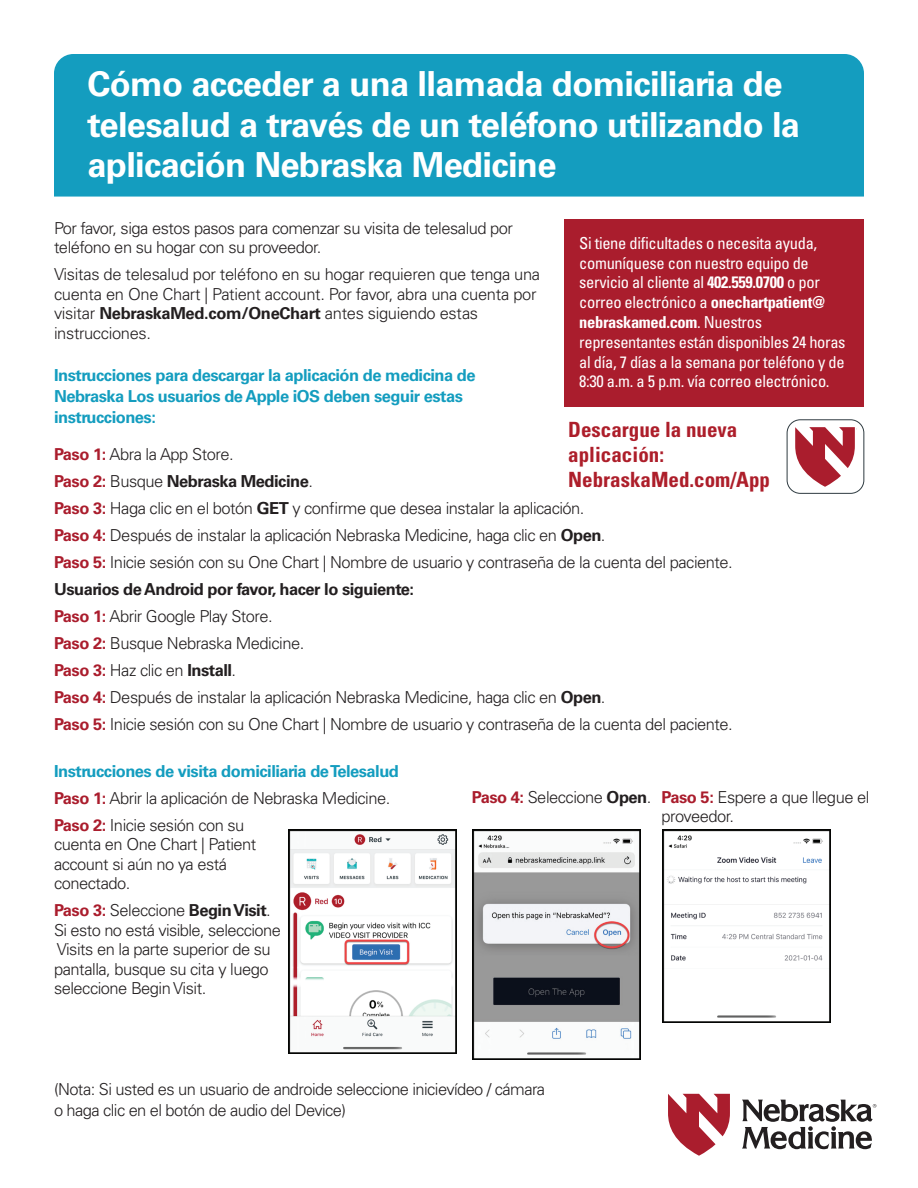
<style>
.page{position:relative;width:918px;height:1188px;background:#fff}
.page>*{position:absolute;margin:0;border:0;box-sizing:border-box;transform-origin:0 0}
.t1{font:700 34.5px/40.5px "Univers";letter-spacing:-.02em;color:#fff}
.t2{font:700 condensed 21px/25.2px "Univers";color:#ad1e2a}
.t3{font:300 16.5px/27px "Univers";letter-spacing:-.03em;color:#231f20}
.t4{font:condensed 16.5px/19.8px "Univers";letter-spacing:-.02em;color:#fff}
.t5{font:700 16.5px/21px "Univers";letter-spacing:-.03em;color:#149dbf}
.s1{font-weight:700}
.s2{font-weight:700;color:#aa1d2d}
.s3{font-weight:700;color:#149dbf}
</style>
<div class="page">
<div style="left:54px;top:54px;width:810px;height:143px;background:#149dbf"></div>
<svg style="left:668px;top:1094px;width:62px;height:62px"></svg>
<svg style="left:742px;top:1100px;width:134px;height:49px"></svg>
<div style="left:787px;top:420px;width:77px;height:73px;border:1px solid #2f3b41;border-radius:13px"></div>
<svg style="left:795px;top:427px;width:60px;height:60px"></svg>
<div style="left:565px;top:219px;width:299px;height:187px;background:#aa1d2d"></div>
<img style="left:289px;top:830px;width:168px;height:224px">
<img style="left:662px;top:830px;width:168px;height:193px">
<img style="left:472px;top:830px;width:169px;height:230px">
<h1 class="t1" style="left:87px;top:64px;width:714px">Cómo acceder a una llamada domiciliaria de telesalud a través de un teléfono utilizando la aplicación Nebraska Medicine</h1>
<p class="t3" style="left:54px;top:218px;width:461px;line-height:19.5px">Por favor, siga estos pasos para comenzar su visita de telesalud por teléfono en su hogar con su proveedor.</p>
<p class="t3" style="left:54px;top:265px;width:488px;line-height:19.5px">Visitas de telesalud por teléfono en su hogar requieren que tenga una cuenta en One Chart | Patient account. Por favor, abra una cuenta por visitar <span class="s1">NebraskaMed.com/OneChart</span> antes siguiendo estas instrucciones.</p>
<p class="t5" style="left:54px;top:364px;width:423px">Instrucciones para descargar la aplicación de medicina de<br>Nebraska Los usuarios de Apple iOS deben seguir estas instrucciones:</p>
<p class="t3" style="left:54px;top:441px;width:680px"><span class="s2">Paso 1:</span> Abra la App Store.<br><span class="s2">Paso 2:</span> Busque <span class="s1">Nebraska Medicine</span>.<br><span class="s2">Paso 3:</span> Haga clic en el botón <span class="s1">GET</span> y confirme que desea instalar la aplicación.<br><span class="s2">Paso 4:</span> Después de instalar la aplicación Nebraska Medicine, haga clic en <span class="s1">Open</span>.<br><span class="s2">Paso 5:</span> Inicie sesión con su One Chart | Nombre de usuario y contraseña de la cuenta del paciente.<br><span class="s1">Usuarios de Android por favor, hacer lo siguiente:<br></span><span class="s2">Paso 1:</span> Abrir Google Play Store.<br><span class="s2">Paso 2:</span> Busque Nebraska Medicine.<br><span class="s2">Paso 3:</span> Haz clic en <span class="s1">Install</span>.<br><span class="s2">Paso 4:</span> Después de instalar la aplicación Nebraska Medicine, haga clic en <span class="s1">Open</span>.<br><span class="s2">Paso 5:</span> Inicie sesión con su One Chart | Nombre de usuario y contraseña de la cuenta del paciente.</p>
<p class="t3" style="left:54px;top:757px;width:347px"><span class="s3">Instrucciones de visita domiciliaria de Telesalud<br></span><span class="s2">Paso 1:</span> Abrir la aplicación de Nebraska Medicine.<br><span class="s2">Paso 2:</span> Inicie sesión con su</p>
<p class="t3" style="left:54px;top:834px;width:204px;line-height:19.5px">cuenta en One Chart | Patient account si aún no ya está conectado.</p>
<p class="t3" style="left:54px;top:900px;width:229px;line-height:19.5px"><span class="s2">Paso 3:</span> Seleccione <span class="s1">Begin Visit</span>.<br>Si esto no está visible, seleccione<br>Visits en la parte superior de su pantalla, busque su cita y luego seleccione Begin Visit.</p>
<p class="t4" style="left:579px;top:233px;width:268px">Si tiene dificultades o necesita ayuda, comuníquese con nuestro equipo de servicio al cliente al <span class="s1">402.559.0700</span> o por correo electrónico a <span class="s1">onechartpatient@ nebraskamed.com</span>. Nuestros representantes están disponibles 24 horas al día, 7 días a la semana por teléfono y de 8:30 a.m. a 5 p.m. vía correo electrónico.</p>
<p class="t2" style="left:568px;top:416px;width:203px">Descargue la nueva aplicación:<br>NebraskaMed.com/App</p>
<p class="t3" style="left:662px;top:787px;width:209px;line-height:19.5px;text-indent:-190px"><span class="s2">Paso 4:</span> Seleccione <span class="s1">Open</span>. <span class="s2">Paso 5:</span> Espere a que llegue el proveedor.</p>
<p class="t3" style="left:54px;top:1079px;width:493px;line-height:21px">(Nota: Si usted es un usuario de androide seleccione inicievídeo / cámara o haga clic en el botón de audio del Device)</p>
</div>
